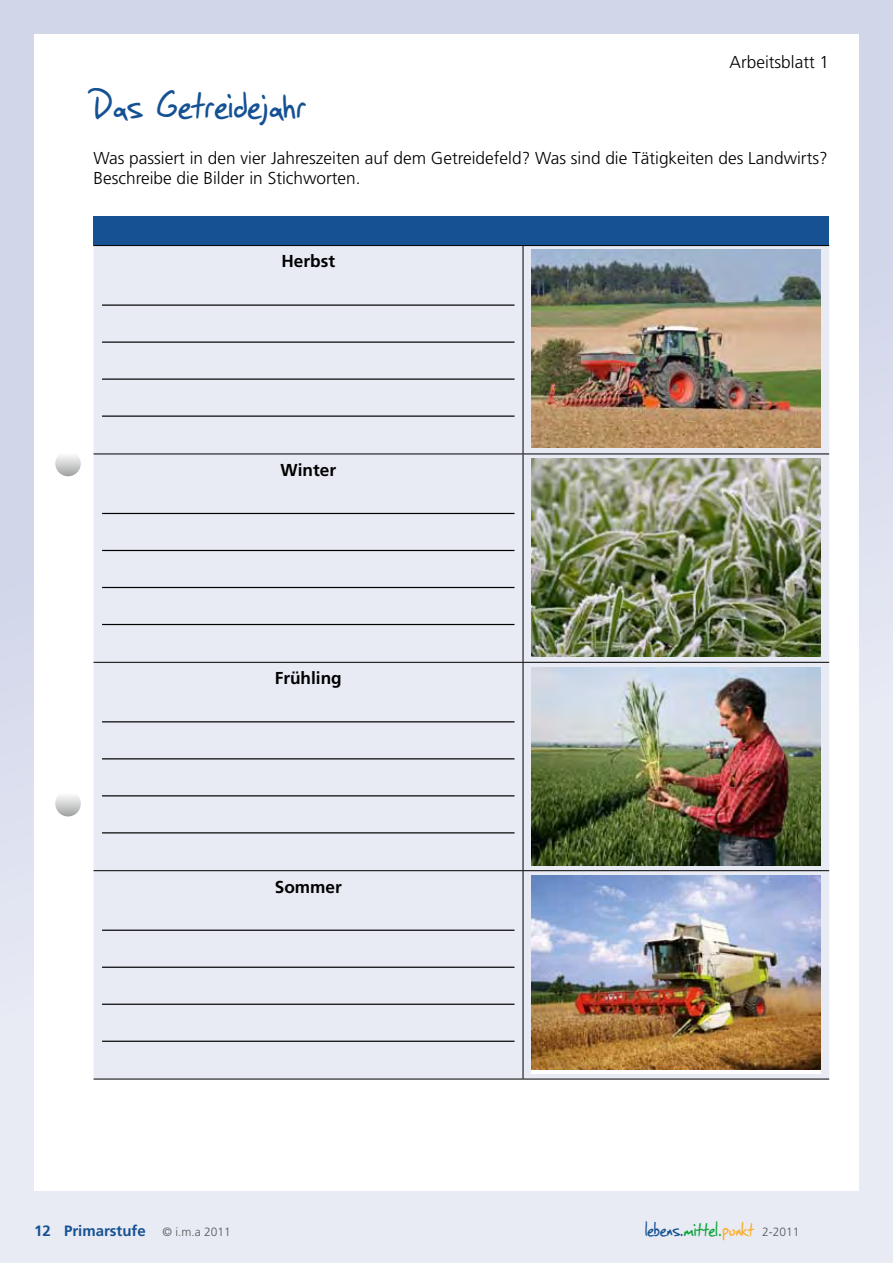
<style>
.page{position:relative;width:893px;height:1263px;background:#fff}
.page>*{position:absolute;margin:0;border:0;box-sizing:border-box;transform-origin:0 0}
.t1{font:45px "SF Grunge Sans";letter-spacing:.02em;color:#155193}
.t2{font:22.5px "SF Grunge Sans";letter-spacing:.01em;color:#155193}
.t3{font:300 17.25px/19.5px "Frutiger";color:#000}
.t4{font:700 17.25px "Frutiger";color:#000}
.t5{font:700 15px "Frutiger";color:#155193}
.s1{font-weight:300;font-size:12px;color:#565656}
.s2{color:#0aa537}
.s3{color:#f9af2a}
.s4{font-family:"Frutiger";font-weight:300;font-size:12px;color:#565656}
</style>
<div class="page">
<div style="left:0;top:0;width:893px;height:1263px;background:linear-gradient(to bottom,#cdd2e7,#ecedf6)"></div>
<div style="left:34px;top:34px;width:825px;height:1157px;background:#fff"></div>
<svg style="left:55px;top:451px;width:26px;height:25px"></svg>
<svg style="left:55px;top:791px;width:26px;height:25px"></svg>
<div style="left:94px;top:216px;width:735px;height:30px;background:#155193"></div>
<div style="left:94px;top:246px;width:735px;height:833px;background:#e8eaf4"></div>
<hr style="left:523px;top:246px;width:1px;height:208px;background:#000">
<hr style="left:94px;top:454px;width:429px;height:1px;background:#000">
<hr style="left:523px;top:454px;width:306px;height:1px;background:#000">
<hr style="left:523px;top:454px;width:1px;height:208px;background:#000">
<hr style="left:94px;top:662px;width:429px;height:1px;background:#000">
<hr style="left:523px;top:662px;width:306px;height:1px;background:#000">
<hr style="left:523px;top:663px;width:1px;height:207px;background:#000">
<hr style="left:94px;top:870px;width:429px;height:1px;background:#000">
<hr style="left:523px;top:870px;width:306px;height:1px;background:#000">
<hr style="left:523px;top:871px;width:1px;height:208px;background:#000">
<hr style="left:94px;top:1079px;width:429px;height:1px;background:#000">
<hr style="left:523px;top:1079px;width:306px;height:1px;background:#000">
<hr style="left:94px;top:245px;width:429px;height:1px;background:#000">
<hr style="left:523px;top:245px;width:306px;height:1px;background:#000">
<hr style="left:102px;top:304px;width:412px;height:2px;background:#000">
<hr style="left:102px;top:341px;width:412px;height:2px;background:#000">
<hr style="left:102px;top:378px;width:412px;height:2px;background:#000">
<hr style="left:102px;top:415px;width:412px;height:2px;background:#000">
<hr style="left:102px;top:513px;width:412px;height:1px;background:#000">
<hr style="left:102px;top:550px;width:412px;height:1px;background:#000">
<hr style="left:102px;top:587px;width:412px;height:1px;background:#000">
<hr style="left:102px;top:624px;width:412px;height:1px;background:#000">
<hr style="left:102px;top:721px;width:412px;height:1px;background:#000">
<hr style="left:102px;top:758px;width:412px;height:1px;background:#000">
<hr style="left:102px;top:795px;width:412px;height:1px;background:#000">
<hr style="left:102px;top:832px;width:412px;height:1px;background:#000">
<hr style="left:102px;top:930px;width:412px;height:1px;background:#000">
<hr style="left:102px;top:967px;width:412px;height:1px;background:#000">
<hr style="left:102px;top:1004px;width:412px;height:1px;background:#000">
<hr style="left:102px;top:1041px;width:412px;height:1px;background:#000">
<img style="left:531px;top:250px;width:290px;height:198px">
<img style="left:531px;top:459px;width:290px;height:198px">
<img style="left:531px;top:667px;width:290px;height:198px">
<div style="left:531px;top:876px;width:290px;height:198px;background:linear-gradient(to right,#fff,#fff)"></div>
<img style="left:531px;top:876px;width:290px;height:193px">
<p class="t3" style="left:729px;top:53px;width:101px">Arbeitsblatt 1</p>
<h1 class="t1" style="left:94px;top:75px;width:214px">Das Getreidejahr</h1>
<p class="t3" style="left:94px;top:149px;width:736px">Was passiert in den vier Jahreszeiten auf dem Getreidefeld? Was sind die Tätigkeiten des Landwirts?<br>Beschreibe die Bilder in Stichworten.</p>
<p class="t4" style="left:281px;top:251px;width:55px">Herbst</p>
<p class="t4" style="left:280px;top:460px;width:57px">Winter</p>
<p class="t4" style="left:275px;top:668px;width:69px">Frühling</p>
<p class="t4" style="left:275px;top:876px;width:69px">Sommer</p>
<p class="t5" style="left:34px;top:1222px;width:198px">12 Primarstufe <span class="s1">© i.m.a 2011</span></p>
<h2 class="t2" style="left:645px;top:1214px;width:156px">lebens.<span class="s2">mittel.</span><span class="s3">punkt</span> <span class="s4">2-2011</span></h2>
</div>
